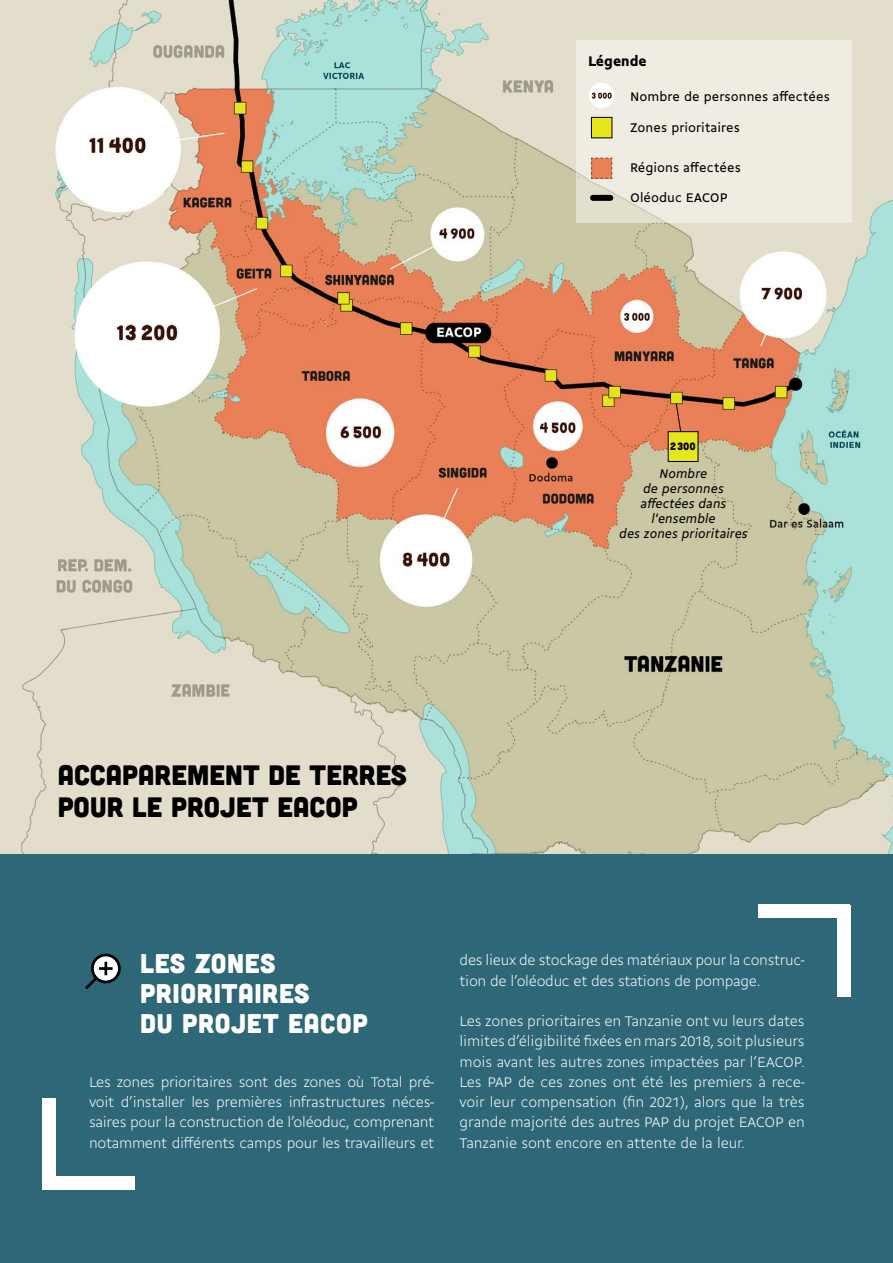
<style>
.page{position:relative;width:893px;height:1263px;background:#fff}
.page>*{position:absolute;margin:0;border:0;box-sizing:border-box;transform-origin:0 0}
.t1{font:28.05px/32.1px "Cubano";letter-spacing:.005em;color:#000}
.t2{font:27px/30px "Cubano";letter-spacing:.025em;color:#fff}
.t3{font:300 15px/20.2px "Gemeli";letter-spacing:-.02em;color:#fff;text-align:justify}
.t4{font:900 15px "Gemeli";color:#000}
.t5{font:13.5px "Gemeli";color:#000}
.t6{font:italic 13.5px/15px "Gemeli";color:#000;text-align:center}
.t7{font:10.5px "Cubano";color:#000}
</style>
<div class="page">
<div style="left:0;top:853px;width:893px;height:410px;background:#2e6878"></div>
<img style="left:0;top:0;width:893px;height:853px">
<div style="left:576px;top:40px;width:275px;height:182px;background:#efece2"></div>
<div style="left:589px;top:83px;width:25px;height:25px;background:#fff;border-radius:50%"></div>
<svg style="left:592px;top:93px;width:20px;height:6px"></svg>
<div style="left:591px;top:117px;width:21px;height:21px;background:#e6e61c;border:1px solid #000"></div>
<svg style="left:591px;top:157px;width:22px;height:22px"></svg>
<div style="left:593px;top:195px;width:17px;height:6px;background:#000"></div>
<div style="left:758px;top:905px;width:91px;height:13px;background:#fff"></div>
<div style="left:837px;top:905px;width:13px;height:91px;background:#fff"></div>
<div style="left:44px;top:1177px;width:91px;height:13px;background:#fff"></div>
<div style="left:43px;top:1098px;width:13px;height:92px;background:#fff"></div>
<svg style="left:85px;top:953px;width:36px;height:36px"></svg>
<svg style="left:675px;top:402px;width:7px;height:29px"></svg>
<div style="left:668px;top:431px;width:30px;height:31px;background:#e6e61c;border:1px solid #000"></div>
<p class="t4" style="left:588px;top:50px;width:60px">Légende</p>
<p class="t5" style="left:630px;top:87px;width:201px">Nombre de personnes affectées</p>
<p class="t5" style="left:630px;top:118px;width:111px">Zones prioritaires</p>
<p class="t5" style="left:630px;top:158px;width:112px">Régions affectées</p>
<p class="t5" style="left:630px;top:188px;width:99px">Oléoduc EACOP</p>
<p class="t7" style="left:670px;top:439px;width:27px">2300</p>
<p class="t6" style="left:619px;top:465px;width:130px">Nombre<br>de personnes affectées dans l'ensemble<br>des zones prioritaires</p>
<h1 class="t1" style="left:58px;top:757px;width:351px">ACCAPAREMENT DE TERRES<br>POUR LE PROJET EACOP</h1>
<h2 class="t2" style="left:140px;top:947px;width:229px">LES ZONES<br>PRIORITAIRES<br>DU PROJET EACOP</h2>
<p class="t3" style="left:89px;top:1071px;width:347px">Les zones prioritaires sont des zones où Total pré&shy;voit d’installer les premières infrastructures néces&shy;saires pour la construction de l’oléoduc, comprenant notamment différents camps pour les travailleurs et</p>
<p class="t3" style="left:460px;top:949px;width:347px">des lieux de stockage des matériaux pour la construc&shy;tion de l’oléoduc et des stations de pompage.</p>
<p class="t3" style="left:460px;top:1010px;width:347px">Les zones prioritaires en Tanzanie ont vu leurs dates limites d’éligibilité fixées en mars 2018, soit plusieurs mois avant les autres zones impactées par l’EACOP.<br>Les PAP de ces zones ont été les premiers à rece&shy;voir leur compensation (fin 2021), alors que la très grande majorité des autres PAP du projet EACOP en Tanzanie sont encore en attente de la leur.</p>
</div>
